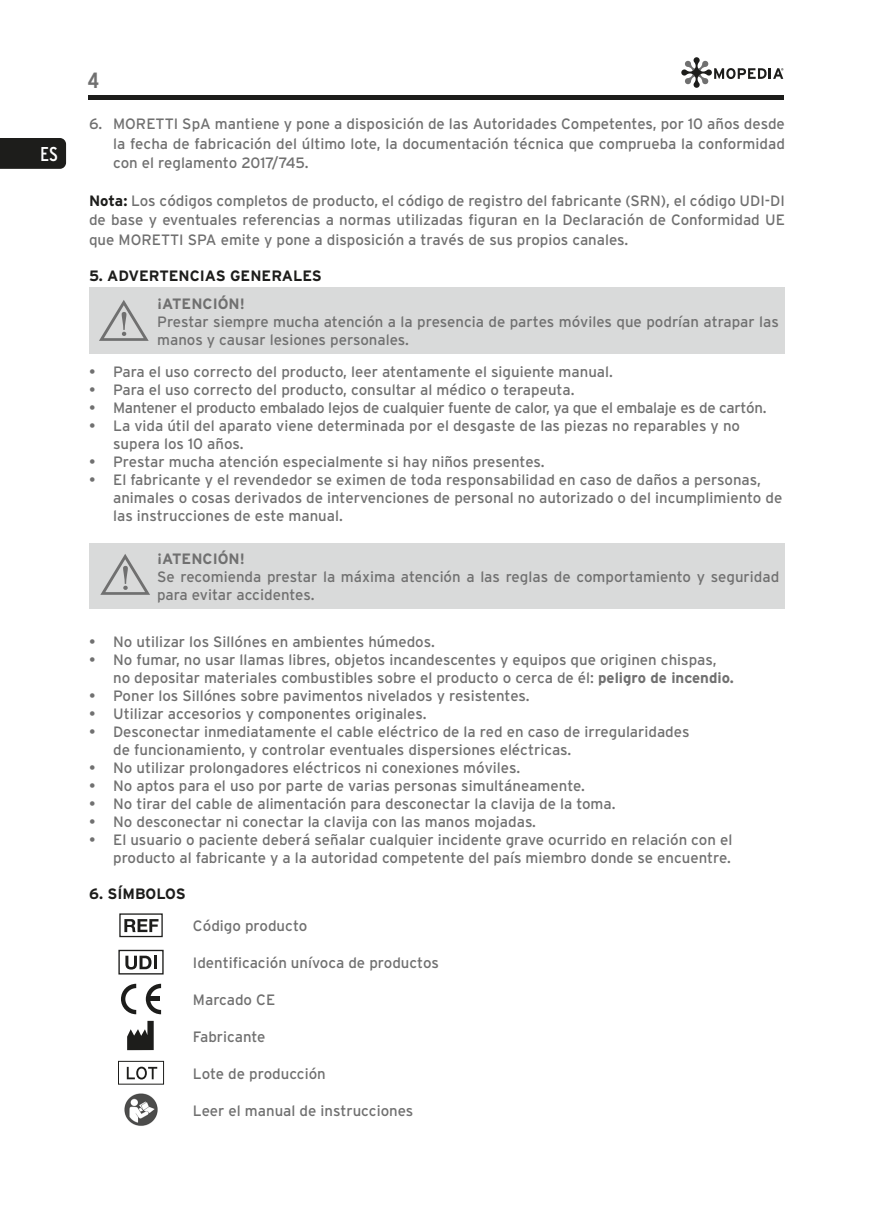
<style>
.page{position:relative;width:874px;height:1225px;background:#fff}
.page>*{position:absolute;margin:0;border:0;box-sizing:border-box;transform-origin:0 0}
.t1{font:700 22px "Interstate Condensed";color:#707070}
.t2{font:20px "Interstate Condensed";color:#fff}
.t3{font:15px/18px "Interstate";color:#707070}
.t4{font:15px "Interstate";letter-spacing:-.02em;color:#707070}
.PARAGRAFI{font:700 15px "Interstate";color:#1d1d1b}
.t5{font:700 15px "Interstate";color:#707070}
.s1{font-weight:700;color:#1d1d1b}
.s2{font-weight:700}
</style>
<div class="page">
<div style="left:88px;top:95px;width:695px;height:5px;background:#1d1d1b"></div>
<svg style="left:681px;top:57px;width:102px;height:31px"></svg>
<div style="left:0;top:138px;width:66px;height:31px;background:#1d1d1b"></div>
<div style="left:89px;top:287px;width:695px;height:67px;background:#d9dada"></div>
<svg style="left:99px;top:300px;width:50px;height:41px"></svg>
<div style="left:89px;top:544px;width:695px;height:65px;background:#d9dada"></div>
<svg style="left:100px;top:554px;width:50px;height:41px"></svg>
<svg style="left:124px;top:919px;width:34px;height:13px"></svg>
<div style="left:119px;top:913px;width:44px;height:24px;border:1px solid #1d1d1b"></div>
<svg style="left:125px;top:955px;width:26px;height:14px"></svg>
<hr style="left:153px;top:955px;width:3px;height:14px;background:#1d1d1b">
<div style="left:118px;top:949px;width:45px;height:25px;border:1px solid #1d1d1b"></div>
<svg style="left:121px;top:983px;width:15px;height:31px"></svg>
<svg style="left:146px;top:983px;width:15px;height:31px"></svg>
<svg style="left:127px;top:1021px;width:27px;height:29px"></svg>
<div style="left:118px;top:1061px;width:46px;height:23px;border:1px solid #1d1d1b"></div>
<svg style="left:127px;top:1066px;width:30px;height:13px"></svg>
<img style="left:124px;top:1093px;width:34px;height:33px">
<h2 class="t2" style="left:40px;top:143px;width:19px">ES</h2>
<h1 class="t1" style="left:88px;top:68px;width:13px">4</h1>
<p class="t3" style="left:113px;top:114px;width:673px;line-height:19.2px;text-align:justify;text-indent:-24px">6. MORETTI SpA mantiene y pone a disposición de las Autoridades Competentes, por 10 años desde la fecha de fabricación del último lote, la documentación técnica que comprueba la conformidad con el reglamento 2017/745.</p>
<p class="t3" style="left:89px;top:191px;width:697px;line-height:19.2px;text-align:justify"><span class="s1">Nota:</span> Los códigos completos de producto, el código de registro del fabricante (SRN), el código UDI-DI de base y eventuales referencias a normas utilizadas figuran en la Declaración de Conformidad UE que MORETTI SPA emite y pone a disposición a través de sus propios canales.</p>
<p class="PARAGRAFI" style="left:89px;top:267px;width:234px">5. ADVERTENCIAS GENERALES</p>
<p class="t5" style="left:157px;top:295px;width:89px">¡ATENCIÓN!</p>
<p class="t3" style="left:157px;top:312px;width:623px">Prestar siempre mucha atención a la presencia de partes móviles que podrían atrapar las manos y causar lesiones personales.</p>
<p class="t3" style="left:89px;top:362px;width:525px">• Para el uso correcto del producto, leer atentamente el siguiente manual.</p>
<p class="t3" style="left:89px;top:380px;width:486px">• Para el uso correcto del producto, consultar al médico o terapeuta.</p>
<p class="t4" style="left:89px;top:399px;width:678px">• Mantener el producto embalado lejos de cualquier fuente de calor, ya que el embalaje es de cartón.</p>
<p class="t3" style="left:113px;top:416px;width:628px;text-indent:-24px">• La vida útil del aparato viene determinada por el desgaste de las piezas no reparables y no supera los 10 años.</p>
<p class="t3" style="left:89px;top:452px;width:457px">• Prestar mucha atención especialmente si hay niños presentes.</p>
<p class="t3" style="left:113px;top:470px;width:670px;text-indent:-24px">• El fabricante y el revendedor se eximen de toda responsabilidad en caso de daños a personas, animales o cosas derivados de intervenciones de personal no autorizado o del incumplimiento de las instrucciones de este manual.</p>
<p class="t5" style="left:157px;top:550px;width:89px">¡ATENCIÓN!</p>
<p class="t3" style="left:157px;top:568px;width:623px">Se recomienda prestar la máxima atención a las reglas de comportamiento y seguridad para evitar accidentes.</p>
<p class="t3" style="left:89px;top:632px;width:347px">• No utilizar los Sillónes en ambientes húmedos.</p>
<p class="t3" style="left:113px;top:650px;width:622px;text-indent:-24px">• No fumar, no usar llamas libres, objetos incandescentes y equipos que originen chispas, no depositar materiales combustibles sobre el producto o cerca de él: <span class="s2">peligro de incendio.</span></p>
<p class="t3" style="left:89px;top:686px;width:442px">• Poner los Sillónes sobre pavimentos nivelados y resistentes.</p>
<p class="t3" style="left:89px;top:704px;width:339px">• Utilizar accesorios y componentes originales.</p>
<p class="t3" style="left:113px;top:722px;width:577px;text-indent:-24px">• Desconectar inmediatamente el cable eléctrico de la red en caso de irregularidades de funcionamiento, y controlar eventuales dispersiones eléctricas.</p>
<p class="t3" style="left:89px;top:758px;width:432px">• No utilizar prolongadores eléctricos ni conexiones móviles.</p>
<p class="t3" style="left:89px;top:776px;width:497px">• No aptos para el uso por parte de varias personas simultáneamente.</p>
<p class="t3" style="left:89px;top:794px;width:527px">• No tirar del cable de alimentación para desconectar la clavija de la toma.</p>
<p class="t3" style="left:89px;top:812px;width:448px">• No desconectar ni conectar la clavija con las manos mojadas.</p>
<p class="t3" style="left:89px;top:830px;width:644px;text-align:right">• El usuario o paciente deberá señalar cualquier incidente grave ocurrido en relación con el producto al fabricante y a la autoridad competente del país miembro donde se encuentre.</p>
<p class="PARAGRAFI" style="left:89px;top:885px;width:98px">6. SÍMBOLOS</p>
<p class="t3" style="left:193px;top:916px;width:116px">Código producto</p>
<p class="t3" style="left:193px;top:953px;width:247px">Identificación unívoca de productos</p>
<p class="t3" style="left:193px;top:990px;width:84px">Marcado CE</p>
<p class="t3" style="left:193px;top:1027px;width:74px">Fabricante</p>
<p class="t3" style="left:193px;top:1064px;width:134px">Lote de producción</p>
<p class="t3" style="left:193px;top:1101px;width:222px">Leer el manual de instrucciones</p>
</div>
